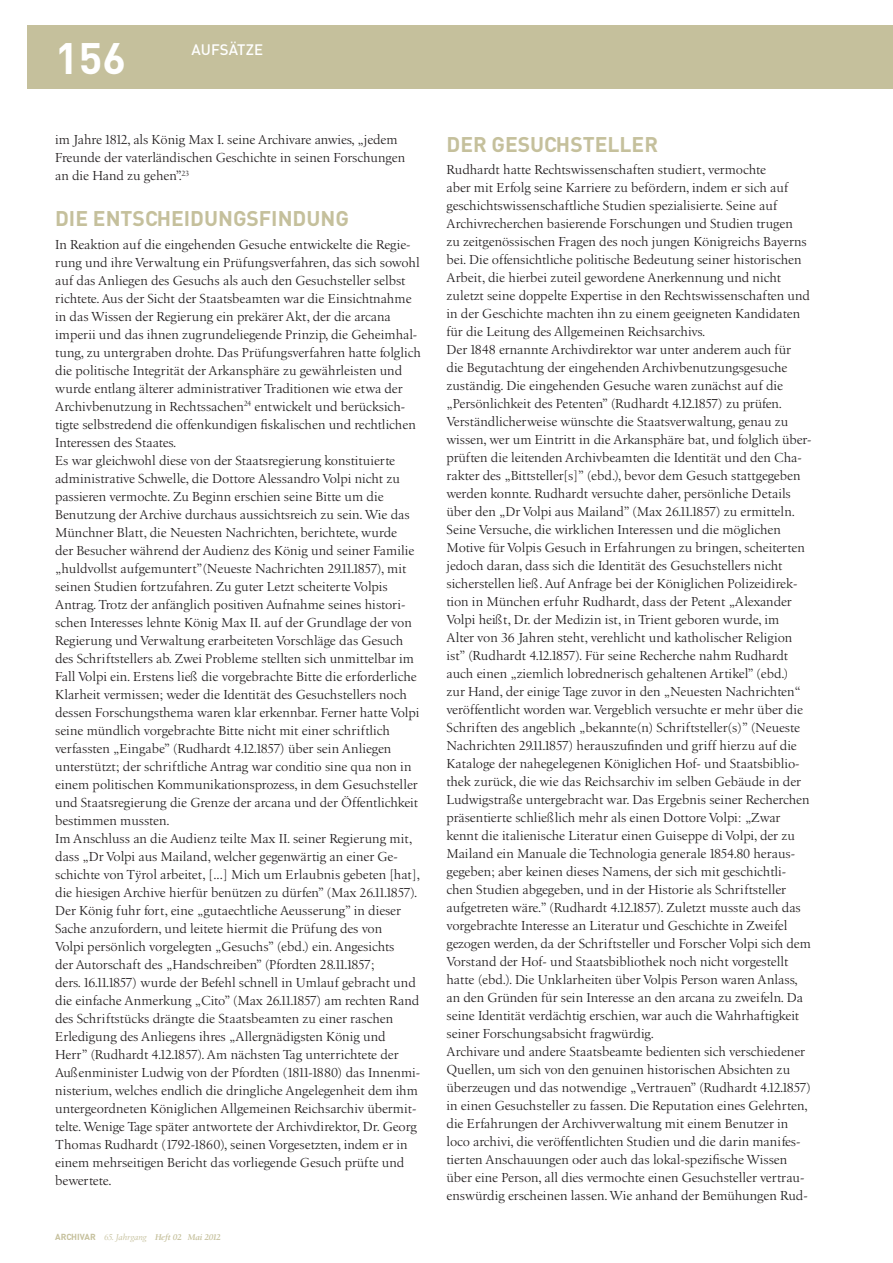
<style>
.page{position:relative;width:893px;height:1263px;background:#fff}
.page>*{position:absolute;margin:0;border:0;box-sizing:border-box;transform-origin:0 0}
.t1{font:700 43.5px "DIN";color:#fff}
.t2{font:700 21px "DIN";color:#c5c09c}
.t3{font:500 15px "DIN";letter-spacing:.005em;color:#fff}
.t4{font:13.5px/18px "Birka";color:#231f20}
.t5{font:italic 600 8.7px "Birka";letter-spacing:-.025em;color:#c5c09c}
.s1{font-family:"DIN";font-weight:700;font-style:normal}
.s2{font-weight:400}
</style>
<div class="page">
<div style="left:28px;top:25px;width:865px;height:64px;background:#c5c09c"></div>
<h1 class="t1" style="left:55px;top:29px;width:72px">156</h1>
<p class="t3" style="left:191px;top:39px;width:73px">AUFSÄTZE</p>
<p class="t4" style="left:55px;top:131px;width:351px">im Jahre 1812, als König Max I. seine Archivare anwies, „jedem<br>Freunde der vaterländischen Geschichte in seinen Forschungen an die Hand zu gehen”.<sup>23</sup></p>
<h2 class="t2" style="left:55px;top:205px;width:295px">DIE ENTSCHEIDUNGSFINDUNG</h2>
<p class="t4" style="left:55px;top:235px;width:367px">In Reaktion auf die eingehenden Gesuche entwickelte die Regie&shy;rung und ihre Verwaltung ein Prüfungsverfahren, das sich sowohl auf das Anliegen des Gesuchs als auch den Gesuchsteller selbst richtete. Aus der Sicht der Staatsbeamten war die Einsichtnahme in das Wissen der Regierung ein prekärer Akt, der die arcana imperii und das ihnen zugrundeliegende Prinzip, die Geheimhal&shy;tung, zu untergraben drohte. Das Prüfungsverfahren hatte folglich die politische Integrität der Arkansphäre zu gewährleisten und wurde entlang älterer administrativer Traditionen wie etwa der Archivbenutzung in Rechtssachen<sup>24</sup> entwickelt und berücksich&shy;tigte selbstredend die offenkundigen fiskalischen und rechtlichen Interessen des Staates.<br>Es war gleichwohl diese von der Staatsregierung konstituierte administrative Schwelle, die Dottore Alessandro Volpi nicht zu passieren vermochte. Zu Beginn erschien seine Bitte um die Benutzung der Archive durchaus aussichtsreich zu sein. Wie das Münchner Blatt, die Neuesten Nachrichten, berichtete, wurde<br>der Besucher während der Audienz des König und seiner Familie „huldvollst aufgemuntert”(Neueste Nachrichten 29.11.1857), mit seinen Studien fortzufahren. Zu guter Letzt scheiterte Volpis Antrag. Trotz der anfänglich positiven Aufnahme seines histori&shy;schen Interesses lehnte König Max II. auf der Grundlage der von Regierung und Verwaltung erarbeiteten Vorschläge das Gesuch des Schriftstellers ab. Zwei Probleme stellten sich unmittelbar im Fall Volpi ein. Erstens ließ die vorgebrachte Bitte die erforderliche Klarheit vermissen; weder die Identität des Gesuchstellers noch dessen Forschungsthema waren klar erkennbar. Ferner hatte Volpi seine mündlich vorgebrachte Bitte nicht mit einer schriftlich verfassten „Eingabe” (Rudhardt 4.12.1857) über sein Anliegen unterstützt; der schriftliche Antrag war conditio sine qua non in einem politischen Kommunikationsprozess, in dem Gesuchsteller und Staatsregierung die Grenze der arcana und der Öffentlichkeit bestimmen mussten.<br>Im Anschluss an die Audienz teilte Max II. seiner Regierung mit, dass „Dr Volpi aus Mailand, welcher gegenwärtig an einer Ge&shy;schichte von Tÿrol arbeitet, [...] Mich um Erlaubnis gebeten [hat], die hiesigen Archive hierfür benützen zu dürfen” (Max 26.11.1857).<br>Der König fuhr fort, eine „gutaechtliche Aeusserung” in dieser Sache anzufordern, und leitete hiermit die Prüfung des von<br>Volpi persönlich vorgelegten „Gesuchs” (ebd.) ein. Angesichts<br>der Autorschaft des „Handschreiben” (Pfordten 28.11.1857; ders.16.11.1857) wurde der Befehl schnell in Umlauf gebracht und die einfache Anmerkung „Cito” (Max 26.11.1857) am rechten Rand des Schriftstücks drängte die Staatsbeamten zu einer raschen Erledigung des Anliegens ihres „Allergnädigsten König und Herr” (Rudhardt 4.12.1857). Am nächsten Tag unterrichtete der Außenminister Ludwig von der Pfordten (1811-1880) das Innenmi&shy;nisterium, welches endlich die dringliche Angelegenheit dem ihm untergeordneten Königlichen Allgemeinen Reichsarchiv übermit&shy;telte. Wenige Tage später antwortete der Archivdirektor, Dr. Georg Thomas Rudhardt (1792-1860), seinen Vorgesetzten, indem er in einem mehrseitigen Bericht das vorliegende Gesuch prüfte und bewertete.</p>
<p class="t5" style="left:55px;top:1232px;width:167px"><span class="s1">ARCHIVAR</span> <span class="s2">65. Jahrgang</span> Heft 02 Mai 2012</p>
<h2 class="t2" style="left:446px;top:130px;width:150px">DE R GESUCHSTELLE</h2>
<h2 class="t2" style="left:644px;top:130px;width:15px">R</h2>
<p class="t4" style="left:446px;top:161px;width:366px">Rudhardt hatte Rechtswissenschaften studiert, vermochte<br>aber mit Erfolg seine Karriere zu befördern, indem er sich auf geschichtswissenschaftliche Studien spezialisierte. Seine auf Archivrecherchen basierende Forschungen und Studien trugen<br>zu zeitgenössischen Fragen des noch jungen Königreichs Bayerns bei. Die offensichtliche politische Bedeutung seiner historischen Arbeit, die hierbei zuteil gewordene Anerkennung und nicht zuletzt seine doppelte Expertise in den Rechtswissenschaften und in der Geschichte machten ihn zu einem geeigneten Kandidaten für die Leitung des Allgemeinen Reichsarchivs.<br>Der 1848 ernannte Archivdirektor war unter anderem auch für<br>die Begutachtung der eingehenden Archivbenutzungsgesuche zuständig. Die eingehenden Gesuche waren zunächst auf die „Persönlichkeit des Petenten” (Rudhardt 4.12.1857) zu prüfen.<br>Verständlicherweise wünschte die Staatsverwaltung, genau zu wissen, wer um Eintritt in die Arkansphäre bat, und folglich über&shy;prüften die leitenden Archivbeamten die Identität und den Cha&shy;rakter des „Bittsteller[s]” (ebd.), bevor dem Gesuch stattgegeben werden konnte. Rudhardt versuchte daher, persönliche Details über den „Dr Volpi aus Mailand” (Max 26.11.1857) zu ermitteln.<br>Seine Versuche, die wirklichen Interessen und die möglichen Motive für Volpis Gesuch in Erfahrungen zu bringen, scheiterten jedoch daran, dass sich die Identität des Gesuchstellers nicht sicherstellen ließ. Auf Anfrage bei der Königlichen Polizeidirek&shy;tion in München erfuhr Rudhardt, dass der Petent „Alexander Volpi heißt, Dr. der Medizin ist, in Trient geboren wurde, im<br>Alter von 36 Jahren steht, verehlicht und katholischer Religion ist” (Rudhardt 4.12.1857). Für seine Recherche nahm Rudhardt auch einen „ziemlich lobrednerisch gehaltenen Artikel” (ebd.)<br>zur Hand, der einige Tage zuvor in den „Neuesten Nachrichten“ veröffentlicht worden war. Vergeblich versuchte er mehr über die Schriften des angeblich „bekannte(n) Schriftsteller(s)” (Neueste Nachrichten 29.11.1857) herauszufinden und griff hierzu auf die Kataloge der nahegelegenen Königlichen Hof- und Staatsbiblio&shy;thek zurück, die wie das Reichsarchiv im selben Gebäude in der Ludwigstraße untergebracht war. Das Ergebnis seiner Recherchen präsentierte schließlich mehr als einen Dottore Volpi: „Zwar kennt die italienische Literatur einen Guiseppe di Volpi, der zu Mailand ein Manuale die Technologia generale 1854.80 heraus&shy;gegeben; aber keinen dieses Namens, der sich mit geschichtli&shy;chen Studien abgegeben, und in der Historie als Schriftsteller aufgetreten wäre.” (Rudhardt 4.12.1857). Zuletzt musste auch das vorgebrachte Interesse an Literatur und Geschichte in Zweifel gezogen werden, da der Schriftsteller und Forscher Volpi sich dem Vorstand der Hof- und Staatsbibliothek noch nicht vorgestellt hatte (ebd.). Die Unklarheiten über Volpis Person waren Anlass, an den Gründen für sein Interesse an den arcana zu zweifeln. Da seine Identität verdächtig erschien, war auch die Wahrhaftigkeit seiner Forschungsabsicht fragwürdig.<br>Archivare und andere Staatsbeamte bedienten sich verschiedener Quellen, um sich von den genuinen historischen Absichten zu überzeugen und das notwendige „Vertrauen” (Rudhardt 4.12.1857) in einen Gesuchsteller zu fassen. Die Reputation eines Gelehrten, die Erfahrungen der Archivverwaltung mit einem Benutzer in loco archivi, die veröffentlichten Studien und die darin manifes&shy;tierten Anschauungen oder auch das lokal-spezifische Wissen über eine Person, all dies vermochte einen Gesuchsteller vertrau&shy;enswürdig erscheinen lassen. Wie anhand der Bemühungen Rud-</p>
</div>
